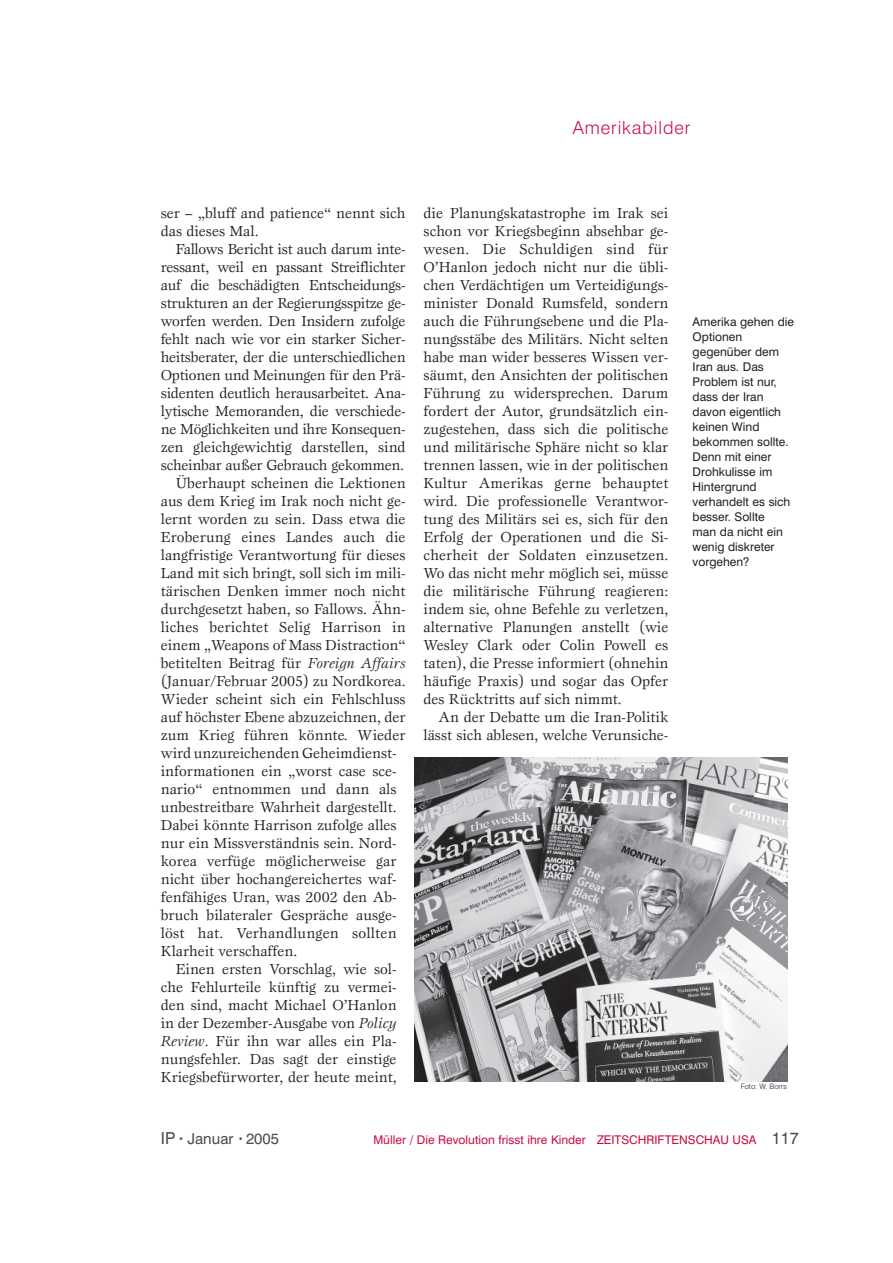
<style>
.page{position:relative;width:893px;height:1263px;background:#fff}
.page>*{position:absolute;margin:0;border:0;box-sizing:border-box;transform-origin:0 0}
.t1{font:300 18px "Swiss 721 BT";letter-spacing:.05em;color:#cd0d40}
.t2{font:15px/18px "Esprit";color:#231f20}
.t3{font:15px "Swiss 721 BT";color:#4b4c4d}
.t4{font:12px/15px "Swiss 721 BT";color:#231f20}
.t5{font:12px "Swiss 721 BT";color:#cd0d40}
.t6{font:300 7.5px "Swiss 721 BT";color:#231f20}
.s1{font-style:italic}
.s2{font-size:16.5px}
.s3{font-size:9px}
.s4{font-size:16.5px;color:#4b4c4d}
</style>
<div class="page">
<img style="left:414px;top:757px;width:373px;height:325px">
<p class="t1" style="left:573px;top:121px;width:119px">Amerikabilder</p>
<p class="t2" style="left:161px;top:205px;width:246px">ser – „bluff and patience“ nennt sich das dieses Mal.</p>
<p class="t2" style="left:176px;top:241px;width:231px">Fallows Bericht ist auch darum inte-</p>
<p class="t2" style="left:161px;top:259px;width:246px">ressant, weil en passant Streiflichter</p>
<p class="t2" style="left:161px;top:277px;width:246px">auf die beschädigten Entscheidungs-</p>
<p class="t2" style="left:161px;top:295px;width:246px">strukturen an der Regierungsspitze ge-</p>
<p class="t2" style="left:161px;top:313px;width:246px">worfen werden. Den Insidern zufolge</p>
<p class="t2" style="left:161px;top:331px;width:246px">fehlt nach wie vor ein starker Sicher-</p>
<p class="t2" style="left:161px;top:349px;width:246px">heitsberater, der die unterschiedlichen</p>
<p class="t2" style="left:161px;top:367px;width:246px">Optionen und Meinungen für den Prä-</p>
<p class="t2" style="left:161px;top:385px;width:246px">sidenten deutlich herausarbeitet. Ana-</p>
<p class="t2" style="left:161px;top:403px;width:246px">lytische Memoranden, die verschiede-</p>
<p class="t2" style="left:161px;top:421px;width:246px">ne Möglichkeiten und ihre Konsequen-</p>
<p class="t2" style="left:161px;top:439px;width:246px">zen gleichgewichtig darstellen, sind</p>
<p class="t2" style="left:161px;top:457px;width:245px">scheinbar außer Gebrauch gekommen.</p>
<p class="t2" style="left:176px;top:475px;width:231px">Überhaupt scheinen die Lektionen</p>
<p class="t2" style="left:161px;top:493px;width:246px">aus dem Krieg im Irak noch nicht ge-</p>
<p class="t2" style="left:161px;top:511px;width:246px">lernt worden zu sein. Dass etwa die</p>
<p class="t2" style="left:161px;top:529px;width:246px">Eroberung eines Landes auch die</p>
<p class="t2" style="left:161px;top:547px;width:246px">langfristige Verantwortung für dieses</p>
<p class="t2" style="left:161px;top:565px;width:246px">Land mit sich bringt, soll sich im mili-</p>
<p class="t2" style="left:161px;top:583px;width:246px">tärischen Denken immer noch nicht</p>
<p class="t2" style="left:161px;top:601px;width:246px">durchgesetzt haben, so Fallows. Ähn-</p>
<p class="t2" style="left:161px;top:619px;width:246px">liches berichtet Selig Harrison in</p>
<p class="t2" style="left:161px;top:637px;width:246px">einem „Weapons of Mass Distraction“</p>
<p class="t2" style="left:161px;top:655px;width:246px">betitelten Beitrag für <span class="s1">Foreign Affairs</span></p>
<p class="t2" style="left:161px;top:673px;width:246px">(Januar/Februar 2005) zu Nordkorea.</p>
<p class="t2" style="left:161px;top:691px;width:246px">Wieder scheint sich ein Fehlschluss</p>
<p class="t2" style="left:161px;top:709px;width:246px">auf höchster Ebene abzuzeichnen, der</p>
<p class="t2" style="left:161px;top:727px;width:246px">zum Krieg führen könnte. Wieder</p>
<p class="t2" style="left:161px;top:745px;width:237px">wird unzureichenden Geheimdienst-</p>
<p class="t2" style="left:161px;top:763px;width:237px">informationen ein „worst case sce-</p>
<p class="t2" style="left:161px;top:781px;width:237px">nario“ entnommen und dann als</p>
<p class="t2" style="left:161px;top:799px;width:237px">unbestreitbare Wahrheit dargestellt.</p>
<p class="t2" style="left:161px;top:817px;width:237px">Dabei könnte Harrison zufolge alles</p>
<p class="t2" style="left:161px;top:835px;width:237px">nur ein Missverständnis sein. Nord-</p>
<p class="t2" style="left:161px;top:853px;width:237px">korea verfüge möglicherweise gar</p>
<p class="t2" style="left:161px;top:871px;width:237px">nicht über hochangereichertes waf-</p>
<p class="t2" style="left:161px;top:889px;width:237px">fenfähiges Uran, was 2002 den Ab-</p>
<p class="t2" style="left:161px;top:907px;width:237px">bruch bilateraler Gespräche ausge-</p>
<p class="t2" style="left:161px;top:925px;width:237px">löst hat. Verhandlungen sollten</p>
<p class="t2" style="left:161px;top:943px;width:138px">Klarheit verschaffen.</p>
<p class="t2" style="left:176px;top:961px;width:222px">Einen ersten Vorschlag, wie sol-</p>
<p class="t2" style="left:161px;top:979px;width:237px">che Fehlurteile künftig zu vermei-</p>
<p class="t2" style="left:161px;top:997px;width:237px">den sind, macht Michael O’Hanlon</p>
<p class="t2" style="left:161px;top:1015px;width:237px">in der Dezember-Ausgabe von <span class="s1">Policy</span></p>
<p class="t2" style="left:161px;top:1033px;width:237px"><span class="s1">Review</span>. Für ihn war alles ein Pla-</p>
<p class="t2" style="left:161px;top:1051px;width:237px">nungsfehler. Das sagt der einstige</p>
<p class="t2" style="left:161px;top:1069px;width:237px">Kriegsbefürworter, der heute meint,</p>
<p class="t2" style="left:423px;top:205px;width:246px;text-align:justify">die Planungskatastrophe im Irak sei schon vor Kriegsbeginn absehbar ge&shy;wesen. Die Schuldigen sind für O’Hanlon jedoch nicht nur die übli&shy;chen Verdächtigen um Verteidigungs&shy;minister Donald Rumsfeld, sondern auch die Führungsebene und die Pla&shy;nungsstäbe des Militärs. Nicht selten habe man wider besseres Wissen ver&shy;säumt, den Ansichten der politischen Führung zu widersprechen. Darum fordert der Autor, grundsätzlich ein&shy;zugestehen, dass sich die politische und militärische Sphäre nicht so klar trennen lassen, wie in der politischen Kultur Amerikas gerne behauptet wird. Die professionelle Verantwor&shy;tung des Militärs sei es, sich für den Erfolg der Operationen und die Si&shy;cherheit der Soldaten einzusetzen.<br>Wo das nicht mehr möglich sei, müsse die militärische Führung reagieren: indem sie, ohne Befehle zu verletzen, alternative Planungen anstellt (wie Wesley Clark oder Colin Powell es taten), die Presse informiert (ohnehin häufige Praxis) und sogar das Opfer des Rücktritts auf sich nimmt.</p>
<p class="t2" style="left:423px;top:709px;width:246px;text-align:right">An der Debatte um die Iran-Politik lässt sich ablesen, welche Verunsiche-</p>
<p class="t4" style="left:692px;top:315px;width:103px">Amerika gehen die<br>Optionen gegenüber dem<br>Iran aus. Das<br>Problem ist nur, dass der Iran davon eigentlich keinen Wind bekommen sollte.<br>Denn mit einer<br>Drohkulisse im<br>Hintergrund verhandelt es sich besser. Sollte<br>man da nicht ein wenig diskreter vorgehen?</p>
<p class="t6" style="left:740px;top:1084px;width:48px">Foto: W. Borrs</p>
<p class="t3" style="left:161px;top:1133px;width:120px"><span class="s2">IP</span> <span class="s3">•</span> Januar <span class="s3">•</span> 2005</p>
<p class="t5" style="left:373px;top:1135px;width:427px">Müller / Die Revolution frisst ihre Kinder ZEITSCHRIFTENSCHAU USA <span class="s4">117</span></p>
</div>
